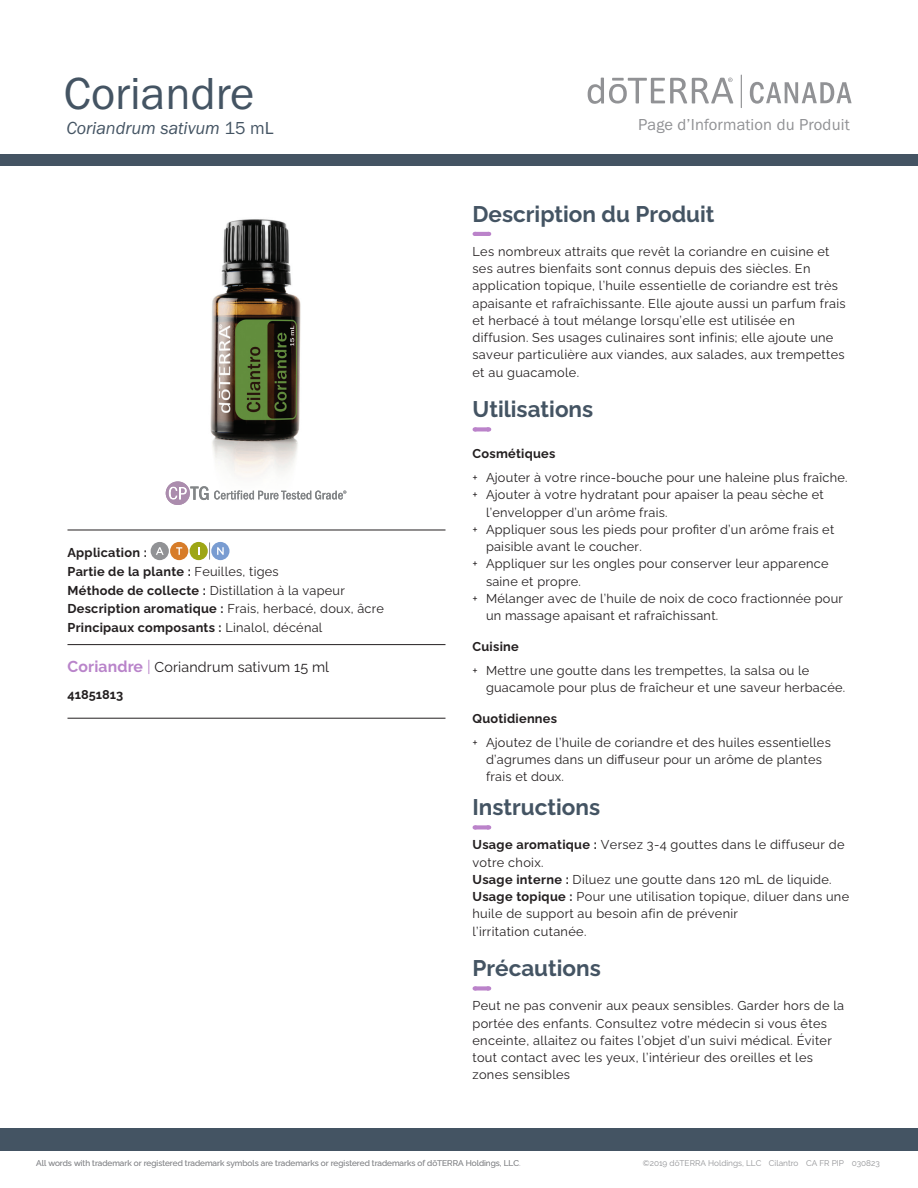
<style>
.page{position:relative;width:918px;height:1188px;background:#fff}
.page>*{position:absolute;margin:0;border:0;box-sizing:border-box;transform-origin:0 0}
.Main_Title{font:46.5px "Franklin Gothic URW Boo";color:#445463}
.Header__Sanctuary_da{font:700 22.5px "Ralewayd T";color:#445463}
.Product_Descriptor_T{font:18px "Franklin Gothic URW Boo Ita";color:#445463}
.t1{font:16.5px "Franklin Gothic URW Boo";letter-spacing:.01em;color:#919295}
.Tag_Title_Italic___R{font:14.25px "Ralewayd T";letter-spacing:.01em;color:#231f20}
.Body{font:12.75px/17.2px "Ralewayd T";letter-spacing:.025em;color:#231f20}
.Oil_Attributes_Panel{font:12.75px "Ralewayd T";letter-spacing:.02em;color:#231f20}
.Oil_Attributes_Panel-2{font:700 12.75px "Ralewayd T";letter-spacing:.02em;color:#231f20}
.Directions____body{font:700 12.75px "Ralewayd T";letter-spacing:.02em;color:#231f20}
.Oil_Attributes_Top{font:700 12.75px "Ralewayd T";letter-spacing:.02em;color:#231f20}
.Tag_SKU__Bottom_Rule{font:700 12.75px "Ralewayd T";color:#231f20}
.Footer_Left{font:8.25px "Ralewayd T";color:#919295}
.Footer_Right{font:8.25px "Ralewayd T";color:#919295}
.s1{font-family:"Franklin Gothic URW Boo"}
.s2{font-weight:400}
.s3{font-weight:700}
.s4{font-family:"Raleway";font-weight:700;font-size:15.75px;color:#b984ca}
.s5{font-size:15.75px;color:#b984ca}
</style>
<div class="page">
<svg style="left:750px;top:82px;width:102px;height:22px"></svg>
<svg style="left:588px;top:78px;width:145px;height:26px"></svg>
<hr style="left:741px;top:75px;width:1px;height:33px;background:#919295">
<img style="left:210px;top:219px;width:91px;height:257px">
<svg style="left:475px;top:232px;width:14px;height:4px"></svg>
<svg style="left:475px;top:427px;width:14px;height:4px"></svg>
<svg style="left:475px;top:825px;width:14px;height:5px"></svg>
<svg style="left:475px;top:986px;width:14px;height:5px"></svg>
<hr style="left:68px;top:530px;width:378px;height:1px;background:#231f20">
<hr style="left:68px;top:644px;width:378px;height:1px;background:#231f20">
<hr style="left:68px;top:718px;width:378px;height:1px;background:#231f20">
<svg style="left:209px;top:542px;width:1px;height:18px"></svg>
<div style="left:151px;top:542px;width:18px;height:18px;background:#919295;border-radius:50%"></div>
<svg style="left:156px;top:547px;width:8px;height:8px"></svg>
<div style="left:170px;top:542px;width:18px;height:18px;background:#d77c29;border-radius:50%"></div>
<svg style="left:176px;top:547px;width:6px;height:8px"></svg>
<div style="left:190px;top:542px;width:18px;height:18px;background:#9ea615;border-radius:50%"></div>
<div style="left:211px;top:542px;width:19px;height:18px;background:#799cd1;border-radius:50%"></div>
<svg style="left:217px;top:547px;width:7px;height:8px"></svg>
<div style="left:0;top:155px;width:918px;height:11px;background:#445463"></div>
<div style="left:0;top:1128px;width:918px;height:23px;background:#445463"></div>
<svg style="left:166px;top:481px;width:180px;height:24px"></svg>
<p class="Main_Title" style="left:64px;top:64px;width:192px">Coriandre</p>
<p class="Product_Descriptor_T" style="left:66px;top:117px;width:209px">Coriandrum sativum <span class="s1">15 mL</span></p>
<p class="Oil_Attributes_Top" style="left:68px;top:543px;width:81px">Application :</p>
<p class="Oil_Attributes_Panel-2" style="left:68px;top:562px;width:213px">Partie de la plante : <span class="s2">Feuilles, tiges</span></p>
<p class="Oil_Attributes_Panel" style="left:68px;top:580px;width:279px"><span class="s3">Méthode de collecte :</span> Distillation à la vapeur</p>
<p class="Oil_Attributes_Panel" style="left:68px;top:599px;width:318px"><span class="s3">Description aromatique :</span> Frais, herbacé, doux, âcre</p>
<p class="Oil_Attributes_Panel-2" style="left:68px;top:618px;width:256px">Principaux composants : <span class="s2">Linalol, décénal</span></p>
<p class="Tag_Title_Italic___R" style="left:68px;top:656px;width:263px"><span class="s4">Coriandre</span> <span class="s5">|</span> Coriandrum sativum 15 ml</p>
<p class="Tag_SKU__Bottom_Rule" style="left:68px;top:684px;width:57px">41851813</p>
<p class="t1" style="left:638px;top:114px;width:213px">Page d’Information du Produit</p>
<p class="Header__Sanctuary_da" style="left:472px;top:196px;width:244px">Description du Produit</p>
<p class="Body" style="left:472px;top:241px;width:375px">Les nombreux attraits que revêt la coriandre en cuisine et ses autres bienfaits sont connus depuis des siècles. En application topique, l’huile essentielle de coriandre est très apaisante et rafraîchissante. Elle ajoute aussi un parfum frais et herbacé à tout mélange lorsqu’elle est utilisée en diffusion. Ses usages culinaires sont infinis; elle ajoute une saveur particulière aux viandes, aux salades, aux trempettes et au guacamole.</p>
<p class="Header__Sanctuary_da" style="left:472px;top:392px;width:122px">Utilisations</p>
<p class="Directions____body" style="left:472px;top:444px;width:84px">Cosmétiques</p>
<p class="Body" style="left:472px;top:468px;width:377px">+ Ajouter à votre rince-bouche pour une haleine plus fraîche.</p>
<p class="Body" style="left:486px;top:485px;width:339px;text-indent:-14px">+ Ajouter à votre hydratant pour apaiser la peau sèche et l’envelopper d’un arôme frais.</p>
<p class="Body" style="left:486px;top:519px;width:350px;text-indent:-14px">+ Appliquer sous les pieds pour profiter d’un arôme frais et paisible avant le coucher.</p>
<p class="Body" style="left:486px;top:554px;width:344px;text-indent:-14px">+ Appliquer sur les ongles pour conserver leur apparence saine et propre.</p>
<p class="Body" style="left:486px;top:588px;width:359px;text-indent:-14px">+ Mélanger avec de l’huile de noix de coco fractionnée pour un massage apaisant et rafraîchissant.</p>
<p class="Directions____body" style="left:472px;top:636px;width:48px">Cuisine</p>
<p class="Body" style="left:486px;top:660px;width:361px;text-indent:-14px">+ Mettre une goutte dans les trempettes, la salsa ou le guacamole pour plus de fraîcheur et une saveur herbacée.</p>
<p class="Directions____body" style="left:472px;top:708px;width:86px">Quotidiennes</p>
<p class="Body" style="left:486px;top:732px;width:346px;text-indent:-14px">+ Ajoutez de l’huile de coriandre et des huiles essentielles d’agrumes dans un diffuseur pour un arôme de plantes frais et doux.</p>
<p class="Header__Sanctuary_da" style="left:472px;top:790px;width:129px">Instructions</p>
<p class="Body" style="left:472px;top:835px;width:374px"><span class="s3">Usage aromatique :</span> Versez 3-4 gouttes dans le diffuseur de votre choix.</p>
<p class="Body" style="left:472px;top:869px;width:361px"><span class="s3">Usage interne :</span> Diluez une goutte dans 120 mL de liquide.</p>
<p class="Body" style="left:472px;top:887px;width:378px"><span class="s3">Usage topique :</span> Pour une utilisation topique, diluer dans une huile de support au besoin afin de prévenir<br>l’irritation cutanée.</p>
<p class="Header__Sanctuary_da" style="left:472px;top:951px;width:130px">Précautions</p>
<p class="Body" style="left:472px;top:996px;width:373px">Peut ne pas convenir aux peaux sensibles. Garder hors de la portée des enfants. Consultez votre médecin si vous êtes enceinte, allaitez ou faites l’objet d’un suivi médical. Éviter tout contact avec les yeux, l’intérieur des oreilles et les zones sensibles</p>
<p class="Footer_Left" style="left:36px;top:1157px;width:486px">All words with trademark or registered trademark symbols are trademarks or registered trademarks of dōTERRA Holdings, LLC.</p>
<p class="Footer_Right" style="left:643px;top:1157px;width:238px">©2019 dōTERRA Holdings, LLC Cilantro CA FR PIP 030823</p>
</div>
